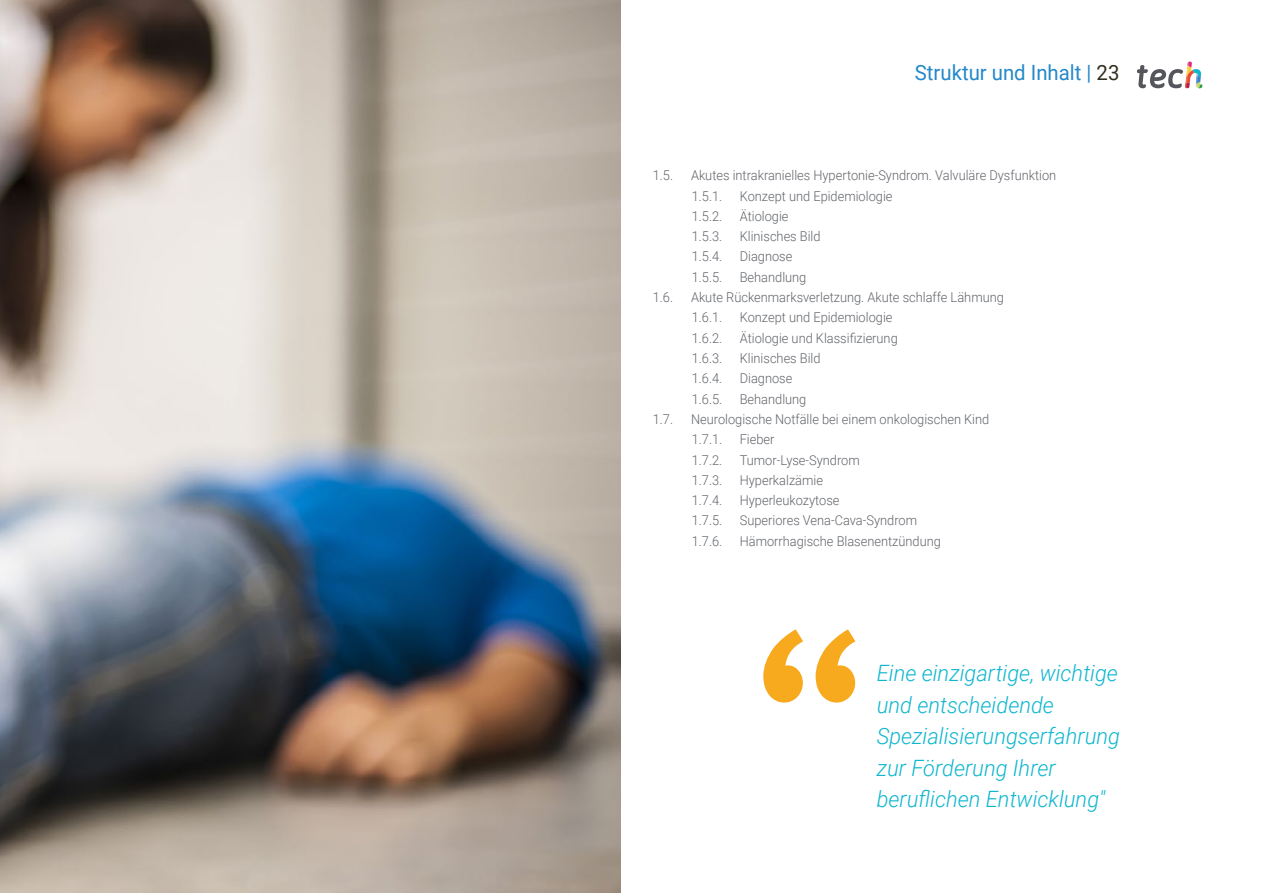
<style>
.page{position:relative;width:1263px;height:893px;background:#fff}
.page>*{position:absolute;margin:0;border:0;box-sizing:border-box;transform-origin:0 0}
.t1{font:italic 300 22.5px/31.5px "Roboto";color:#0fb6cf}
.t2{font:21px "Roboto";color:#2488c9}
.t3{font:300 13.5px/20.2px "Roboto";color:#61646a;scale:.95 1}
.s1{color:#312e20}
</style>
<div class="page">
<img style="left:0;top:0;width:621px;height:893px">
<svg style="left:763px;top:629px;width:92px;height:74px"></svg>
<svg style="left:1137px;top:62px;width:65px;height:27px"></svg>
<h2 class="t2" style="left:915px;top:57px;width:206px">Struktur und Inhalt | <span class="s1">23</span></h2>
<p class="t3" style="left:653px;top:165px;width:23px">1.5.</p>
<p class="t3" style="left:691px;top:165px;width:386px">Akutes intrakranielles Hypertonie-Syndrom. Valvuläre Dysfunktion<br>1.5.1.</p>
<p class="t3" style="left:740px;top:185px;width:162px">Konzept und Epidemiologie</p>
<p class="t3" style="left:692px;top:205px;width:34px">1.5.2.</p>
<p class="t3" style="left:740px;top:205px;width:53px">Ätiologie</p>
<p class="t3" style="left:692px;top:226px;width:34px">1.5.3.</p>
<p class="t3" style="left:740px;top:226px;width:87px">Klinisches Bild</p>
<p class="t3" style="left:692px;top:246px;width:34px">1.5.4.</p>
<p class="t3" style="left:740px;top:246px;width:57px">Diagnose</p>
<p class="t3" style="left:692px;top:266px;width:34px">1.5.5.</p>
<p class="t3" style="left:740px;top:266px;width:72px">Behandlung</p>
<p class="t3" style="left:653px;top:287px;width:23px">1.6.</p>
<p class="t3" style="left:691px;top:287px;width:331px">Akute Rückenmarksverletzung. Akute schlaffe Lähmung<br>1.6.1.</p>
<p class="t3" style="left:740px;top:307px;width:162px">Konzept und Epidemiologie</p>
<p class="t3" style="left:692px;top:327px;width:34px">1.6.2.</p>
<p class="t3" style="left:740px;top:327px;width:168px">Ätiologie und Klassifizierung</p>
<p class="t3" style="left:692px;top:348px;width:34px">1.6.3.</p>
<p class="t3" style="left:740px;top:348px;width:87px">Klinisches Bild</p>
<p class="t3" style="left:692px;top:368px;width:34px">1.6.4.</p>
<p class="t3" style="left:740px;top:368px;width:57px">Diagnose</p>
<p class="t3" style="left:692px;top:388px;width:34px">1.6.5.</p>
<p class="t3" style="left:740px;top:388px;width:72px">Behandlung</p>
<p class="t3" style="left:653px;top:408px;width:23px">1.7.</p>
<p class="t3" style="left:691px;top:408px;width:315px">Neurologische Notfälle bei einem onkologischen Kind<br>1.7.1.</p>
<p class="t3" style="left:740px;top:429px;width:38px">Fieber</p>
<p class="t3" style="left:692px;top:449px;width:34px">1.7.2.</p>
<p class="t3" style="left:740px;top:449px;width:128px">Tumor-Lyse-Syndrom</p>
<p class="t3" style="left:692px;top:469px;width:34px">1.7.3.</p>
<p class="t3" style="left:740px;top:469px;width:89px">Hyperkalzämie</p>
<p class="t3" style="left:692px;top:490px;width:34px">1.7.4.</p>
<p class="t3" style="left:740px;top:490px;width:106px">Hyperleukozytose</p>
<p class="t3" style="left:692px;top:510px;width:34px">1.7.5.</p>
<p class="t3" style="left:740px;top:510px;width:188px">Superiores Vena-Cava-Syndrom</p>
<p class="t3" style="left:692px;top:531px;width:34px">1.7.6.</p>
<p class="t3" style="left:740px;top:531px;width:213px">Hämorrhagische Blasenentzündung</p>
<h1 class="t1" style="left:877px;top:657px;width:245px">Eine einzigartige, wichtige und entscheidende<br>Spezialisierungserfahrung zur Förderung Ihrer beruflichen Entwicklung"</h1>
</div>
